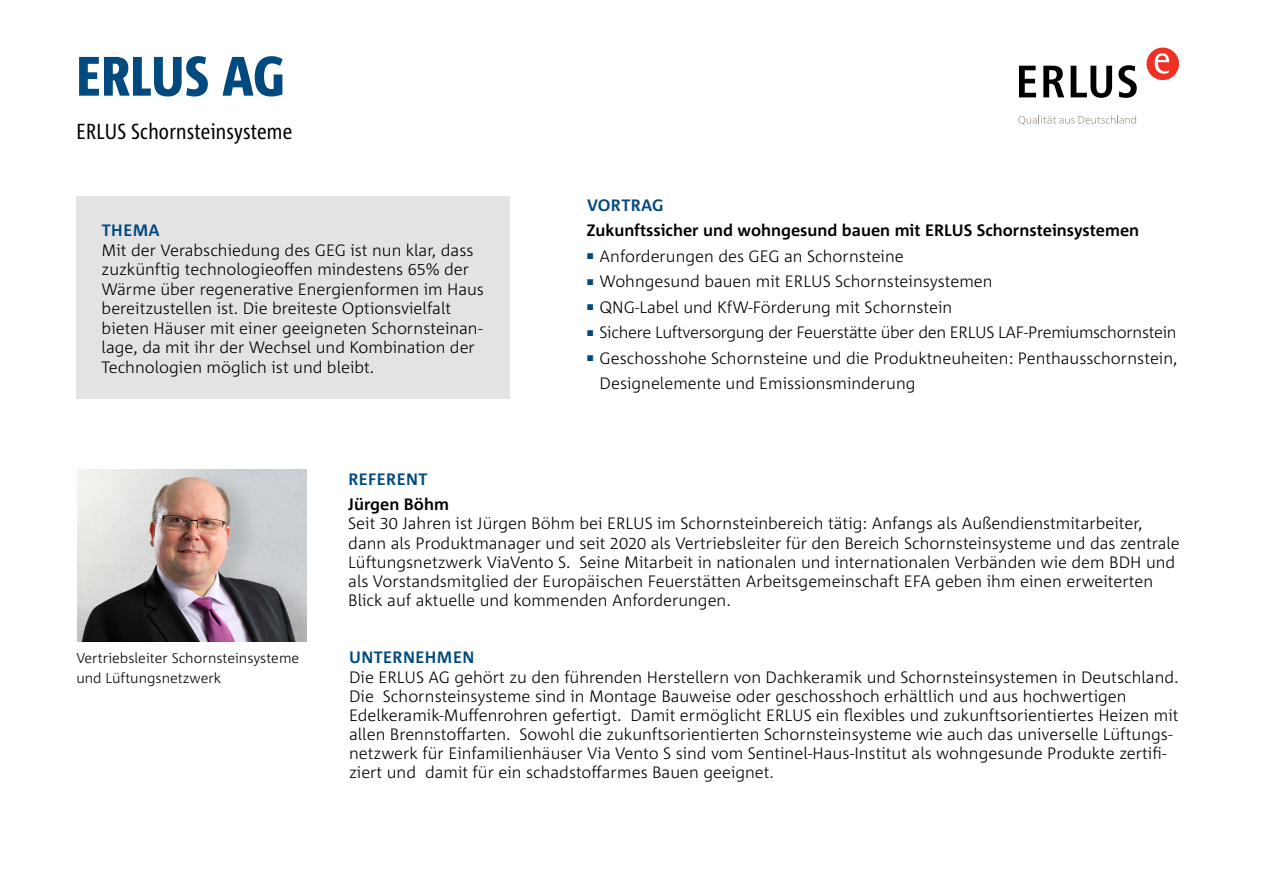
<style>
.page{position:relative;width:1263px;height:893px;background:#fff}
.page>*{position:absolute;margin:0;border:0;box-sizing:border-box;transform-origin:0 0}
.t1{font:800 condensed 55.5px "Corpid Schoeck";letter-spacing:.01em;color:#004a80}
.t2{font:condensed 21.75px "Corpid Schoeck";letter-spacing:.01em;color:#000}
.t3{font:300 16.5px/19.2px "Corpid Schoeck";color:#000}
.t4{font:300 16.5px "Corpid Schoeck";letter-spacing:-.02em;color:#000}
.t5{font:700 16.5px "Corpid Schoeck";color:#000}
.t6{font:700 16.5px "Corpid Schoeck";letter-spacing:.02em;color:#004a80}
.t7{font:300 14.25px/19.2px "Corpid Schoeck";color:#000}
.s1{font-size:8.25px;color:#004a80}
</style>
<div class="page">
<img style="left:77px;top:470px;width:229px;height:172px">
<div style="left:77px;top:196px;width:433px;height:202px;background:#e3e3e3"></div>
<div style="left:1146px;top:48px;width:33px;height:32px;background:#ee3124;border-radius:50%"></div>
<svg style="left:1155px;top:53px;width:14px;height:21px"></svg>
<svg style="left:1019px;top:66px;width:17px;height:31px"></svg>
<svg style="left:1043px;top:66px;width:21px;height:31px"></svg>
<svg style="left:1070px;top:66px;width:42px;height:32px"></svg>
<svg style="left:1118px;top:65px;width:19px;height:33px"></svg>
<svg style="left:1018px;top:115px;width:118px;height:10px"></svg>
<h1 class="t1" style="left:77px;top:41px;width:210px">ERLUS AG</h1>
<h2 class="t2" style="left:77px;top:118px;width:217px">ERLUS Schornsteinsysteme</h2>
<p class="t6" style="left:102px;top:220px;width:60px">THEMA</p>
<p class="t3" style="left:102px;top:240px;width:384px">Mit der Verabschiedung des GEG ist nun klar, dass zuzkünftig technologieoffen mindestens 65% der Wärme über regenerative Energienformen im Haus bereitzustellen ist. Die breiteste Optionsvielfalt bieten Häuser mit einer geeigneten Schornsteinan&shy;lage, da mit ihr der Wechsel und Kombination der Technologien möglich ist und bleibt.</p>
<p class="t6" style="left:587px;top:194px;width:78px">VORTRAG</p>
<p class="t5" style="left:587px;top:220px;width:554px">Zukunftssicher und wohngesund bauen mit ERLUS Schornsteinsystemen</p>
<p class="t3" style="left:587px;top:246px;width:318px"><span class="s1">■</span> Anforderungen des GEG an Schornsteine</p>
<p class="t3" style="left:587px;top:271px;width:407px"><span class="s1">■</span> Wohngesund bauen mit ERLUS Schornsteinsystemen</p>
<p class="t3" style="left:587px;top:297px;width:367px"><span class="s1">■</span> QNG-Label und KfW-Förderung mit Schornstein</p>
<p class="t4" style="left:587px;top:322px;width:591px"><span class="s1">■</span> Sichere Luftversorgung der Feuerstätte über den ERLUS LAF-Premiumschornstein</p>
<p class="t3" style="left:600px;top:345px;width:579px;line-height:25.5px;text-indent:-13px"><span class="s1">■</span> Geschosshohe Schornsteine und die Produktneuheiten: Penthausschornstein,<br>Designelemente und Emissionsminderung</p>
<p class="t7" style="left:76px;top:649px;width:224px">Vertriebsleiter Schornsteinsysteme und Lüftungsnetzwerk</p>
<p class="t6" style="left:348px;top:469px;width:81px">REFERENT</p>
<p class="t5" style="left:348px;top:494px;width:102px">Jürgen Böhm</p>
<p class="t3" style="left:348px;top:514px;width:833px">Seit 30 Jahren ist Jürgen Böhm bei ERLUS im Schornsteinbereich tätig: Anfangs als Außendienstmitarbeiter, dann als Produktmanager und seit 2020 als Vertriebsleiter für den Bereich Schornsteinsysteme und das zentrale Lüftungsnetzwerk ViaVento S. Seine Mitarbeit in nationalen und internationalen Verbänden wie dem BDH und als Vorstandsmitglied der Europäischen Feuerstätten Arbeitsgemeinschaft EFA geben ihm einen erweiterten Blick auf aktuelle und kommenden Anforderungen.</p>
<p class="t6" style="left:349px;top:647px;width:127px">UNTERNEHMEN</p>
<p class="t3" style="left:349px;top:667px;width:831px">Die ERLUS AG gehört zu den führenden Herstellern von Dachkeramik und Schornsteinsystemen in Deutschland.<br>Die Schornsteinsysteme sind in Montage Bauweise oder geschosshoch erhältlich und aus hochwertigen Edelkeramik-Muffenrohren gefertigt. Damit ermöglicht ERLUS ein flexibles und zukunftsorientiertes Heizen mit allen Brennstoffarten. Sowohl die zukunftsorientierten Schornsteinsysteme wie auch das universelle Lüftungs&shy;netzwerk für Einfamilienhäuser Via Vento S sind vom Sentinel-Haus-Institut als wohngesunde Produkte zertifi&shy;ziert und damit für ein schadstoffarmes Bauen geeignet.</p>
</div>
